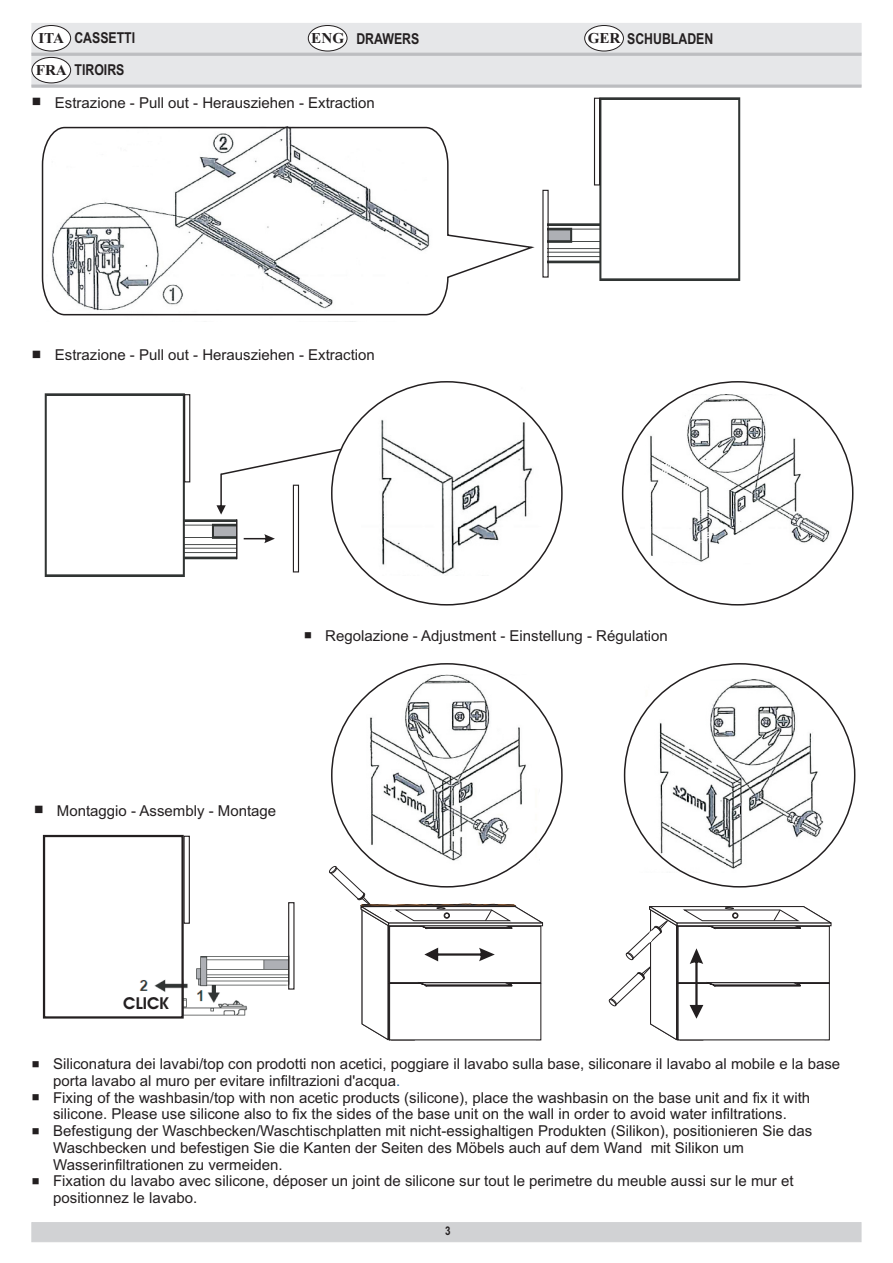
<style>
.page{position:relative;width:893px;height:1263px;background:#fff}
.page>*{position:absolute;margin:0;border:0;box-sizing:border-box;transform-origin:0 0}
.t1{font:700 16.5px "Avant Garde IT Cby BT";color:#231f20}
.t2{font:15px/16.8px "Arial";color:#231f20}
.t3{font:700 15px "Arial Narrow";color:#231f20}
.t4{font:700 15px "Times New Roman";color:#231f20}
.t5{font:700 12px "Arial Narrow";color:#231f20}
.t6{font:10.5px "Wingdings";color:#231f20}
.s1{font-family:"Times New Roman"}
.s2{color:#22619a}
</style>
<div class="page">
<div style="left:32px;top:1222px;width:829px;height:20px;background:#d1d2d4"></div>
<img style="left:548px;top:97px;width:193px;height:184px">
<svg style="left:32px;top:23px;width:829px;height:64px"></svg>
<div style="left:308px;top:25px;width:39px;height:26px;background:#fff;border:1px solid #231f20;border-radius:50%"></div>
<div style="left:584px;top:25px;width:40px;height:26px;background:#fff;border:1px solid #231f20;border-radius:50%"></div>
<div style="left:32px;top:57px;width:39px;height:26px;background:#fff;border:1px solid #231f20;border-radius:50%"></div>
<div style="left:32px;top:25px;width:39px;height:26px;background:#fff;border:1px solid #231f20;border-radius:50%"></div>
<img style="left:44px;top:393px;width:193px;height:184px">
<svg style="left:216px;top:449px;width:125px;height:65px"></svg>
<div style="left:184px;top:394px;width:6px;height:88px;border:1px solid #231f20"></div>
<div style="left:293px;top:485px;width:6px;height:87px;border:1px solid #231f20"></div>
<svg style="left:244px;top:534px;width:31px;height:9px"></svg>
<svg style="left:329px;top:865px;width:215px;height:176px"></svg>
<div style="left:594px;top:98px;width:6px;height:87px;border:1px solid #231f20"></div>
<img style="left:356px;top:674px;width:183px;height:191px">
<img style="left:639px;top:679px;width:194px;height:193px">
<svg style="left:41px;top:126px;width:494px;height:190px"></svg>
<img style="left:131px;top:956px;width:164px;height:63px">
<div style="left:43px;top:835px;width:141px;height:183px;border:2px solid #231f20"></div>
<div style="left:183px;top:836px;width:7px;height:88px;border:1px solid #231f20"></div>
<div style="left:288px;top:902px;width:7px;height:87px;border:1px solid #231f20"></div>
<img style="left:362px;top:387px;width:182px;height:188px">
<img style="left:640px;top:395px;width:191px;height:170px">
<hr style="left:237px;top:519px;width:1px;height:40px;background:#231f20">
<svg style="left:608px;top:906px;width:224px;height:135px"></svg>
<p class="t3" style="left:38px;top:32px;width:98px"><span class="s1">ITA</span> CASSETTI</p>
<p class="t3" style="left:356px;top:33px;width:64px">DRAWERS</p>
<p class="t3" style="left:75px;top:64px;width:51px">TIROIRS</p>
<p class="t4" style="left:311px;top:33px;width:34px">ENG</p>
<p class="t3" style="left:588px;top:33px;width:127px"><span class="s1">GER</span> SCHUBLADEN</p>
<p class="t4" style="left:36px;top:65px;width:33px">FRA</p>
<p class="t2" style="left:32px;top:95px;width:345px">■Estrazione - Pull out - Herausziehen - Extraction</p>
<p class="t2" style="left:32px;top:348px;width:345px">■Estrazione - Pull out - Herausziehen - Extraction</p>
<p class="t2" style="left:304px;top:628px;width:365px">■Regolazione - Adjustment - Einstellung - Régulation</p>
<p class="t2" style="left:34px;top:803px;width:244px">■Montaggio - Assembly - Montage</p>
<p class="t1" style="left:123px;top:996px;width:47px">CLICK</p>
<p class="t6" style="left:32px;top:1059px;width:49px">■</p>
<p class="t6" style="left:32px;top:1093px;width:49px">■</p>
<p class="t6" style="left:32px;top:1126px;width:49px">■</p>
<p class="t6" style="left:32px;top:1177px;width:49px">■</p>
<p class="t2" style="left:53px;top:1057px;width:789px">Siliconatura dei lavabi/top con prodotti non acetici, poggiare il lavabo sulla base, siliconare il lavabo al mobile e la base porta lavabo al muro per evitare infiltrazioni d'acqua<span class="s2">.<br></span>Fixing of the washbasin/top with non acetic products (silicone), place the washbasin on the base unit and fix it with silicone. Please use silicone also to fix the sides of the base unit on the wall in order to avoid water infiltrations.<br>Befestigung der Waschbecken/Waschtischplatten mit nicht-essighaltigen Produkten (Silikon), positionieren Sie das Waschbecken und befestigen Sie die Kanten der Seiten des Möbels auch auf dem Wand mit Silikon um Wasserinfiltrationen zu vermeiden.<br>Fixation du lavabo avec silicone, déposer un joint de silicone sur tout le perimetre du meuble aussi sur le mur et positionnez le lavabo.</p>
<p class="t5" style="left:445px;top:1226px;width:7px">3</p>
</div>
